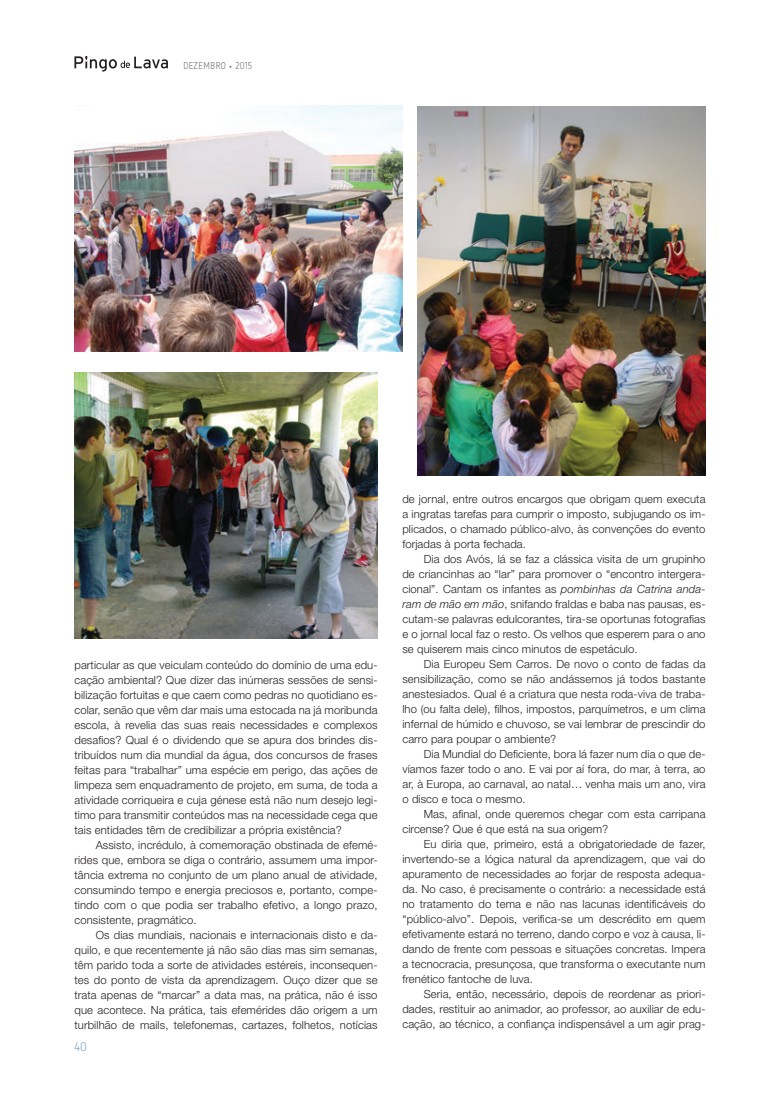
<style>
.page{position:relative;width:780px;height:1099px;background:#fff}
.page>*{position:absolute;margin:0;border:0;box-sizing:border-box;transform-origin:0 0}
.t1{font:12.5px "Netto";color:#94add0}
.txt-pr{font:300 11.25px/15px "Helvetica Neue LT Std";letter-spacing:.01em;color:#231f20;text-align:justify}
.txt{font:300 11.25px/15px "Helvetica Neue LT Std";letter-spacing:.01em;color:#231f20;text-align:justify}
.t2{font:10px "Netto";letter-spacing:.06em;color:#808285;scale:.89 1}
.s1{font-family:"Helvetica Neue";font-size:6.25px}
.s2{font-style:italic}
</style>
<div class="page">
<img style="left:74px;top:372px;width:303px;height:266px">
<img style="left:417px;top:106px;width:288px;height:369px">
<img style="left:74px;top:106px;width:328px;height:246px">
<svg style="left:74px;top:56px;width:94px;height:16px"></svg>
<p class="t2" style="left:184px;top:59px;width:79px">DEZEMBRO <span class="s1">•</span> 2015</p>
<p class="txt" style="left:74px;top:656px;width:304px">particular as que veiculam conteúdo do domínio de uma edu&shy;cação ambiental? Que dizer das inúmeras sessões de sensi&shy;bilização fortuitas e que caem como pedras no quotidiano es&shy;colar, senão que vêm dar mais uma estocada na já moribunda escola, à revelia das suas reais necessidades e complexos desafios? Qual é o dividendo que se apura dos brindes dis&shy;tribuídos num dia mundial da água, dos concursos de frases feitas para “trabalhar” uma espécie em perigo, das ações de limpeza sem enquadramento de projeto, em suma, de toda a atividade corriqueira e cuja génese está não num desejo legi&shy;timo para transmitir conteúdos mas na necessidade cega que tais entidades têm de credibilizar a própria existência?</p>
<p class="txt-pr" style="left:74px;top:836px;width:304px;text-indent:21px">Assisto, incrédulo, à comemoração obstinada de efemé&shy;rides que, embora se diga o contrário, assumem uma impor&shy;tância extrema no conjunto de um plano anual de atividade, consumindo tempo e energia preciosos e, portanto, compe&shy;tindo com o que podia ser trabalho efetivo, a longo prazo, consistente, pragmático.</p>
<p class="txt-pr" style="left:74px;top:926px;width:304px;text-indent:21px">Os dias mundiais, nacionais e internacionais disto e da&shy;quilo, e que recentemente já não são dias mas sim semanas, têm parido toda a sorte de atividades estéreis, inconsequen&shy;tes do ponto de vista da aprendizagem. Ouço dizer que se trata apenas de “marcar” a data mas, na prática, não é isso que acontece. Na prática, tais efemérides dão origem a um turbilhão de mails, telefonemas, cartazes, folhetos, notícias</p>
<p class="t1" style="left:74px;top:1038px;width:14px">40</p>
<p class="txt-pr" style="left:402px;top:491px;width:304px">de jornal, entre outros encargos que obrigam quem executa a ingratas tarefas para cumprir o imposto, subjugando os im&shy;plicados, o chamado público-alvo, às convenções do evento forjadas à porta fechada.</p>
<p class="txt-pr" style="left:402px;top:551px;width:304px;text-indent:21px">Dia dos Avós, lá se faz a clássica visita de um grupinho de criancinhas ao “lar” para promover o “encontro intergera&shy;cional”. Cantam os infantes as <span class="s2">pombinhas da Catrina anda&shy;ram de mão em mão</span>, snifando fraldas e baba nas pausas, es&shy;cutam-se palavras edulcorantes, tira-se oportunas fotografias e o jornal local faz o resto. Os velhos que esperem para o ano se quiserem mais cinco minutos de espetáculo.</p>
<p class="txt-pr" style="left:402px;top:656px;width:304px;text-indent:21px">Dia Europeu Sem Carros. De novo o conto de fadas da sensibilização, como se não andássemos já todos bastante anestesiados. Qual é a criatura que nesta roda-viva de traba&shy;lho (ou falta dele), filhos, impostos, parquímetros, e um clima infernal de húmido e chuvoso, se vai lembrar de prescindir do carro para poupar o ambiente?</p>
<p class="txt-pr" style="left:402px;top:746px;width:304px;text-indent:21px">Dia Mundial do Deficiente, bora lá fazer num dia o que de&shy;víamos fazer todo o ano. E vai por aí fora, do mar, à terra, ao ar, à Europa, ao carnaval, ao natal… venha mais um ano, vira o disco e toca o mesmo.</p>
<p class="txt-pr" style="left:402px;top:806px;width:304px;text-indent:21px">Mas, afinal, onde queremos chegar com esta carripana circense? Que é que está na sua origem?</p>
<p class="txt-pr" style="left:402px;top:836px;width:304px;text-indent:21px">Eu diria que, primeiro, está a obrigatoriedade de fazer, invertendo-se a lógica natural da aprendizagem, que vai do apuramento de necessidades ao forjar de resposta adequa&shy;da. No caso, é precisamente o contrário: a necessidade está no tratamento do tema e não nas lacunas identificáveis do “público-alvo”. Depois, verifica-se um descrédito em quem efetivamente estará no terreno, dando corpo e voz à causa, li&shy;dando de frente com pessoas e situações concretas. Impera a tecnocracia, presunçosa, que transforma o executante num frenético fantoche de luva.</p>
<p class="txt-pr" style="left:402px;top:986px;width:304px;text-indent:21px">Seria, então, necessário, depois de reordenar as priori&shy;dades, restituir ao animador, ao professor, ao auxiliar de edu&shy;cação, ao técnico, a confiança indispensável a um agir prag-</p>
</div>
